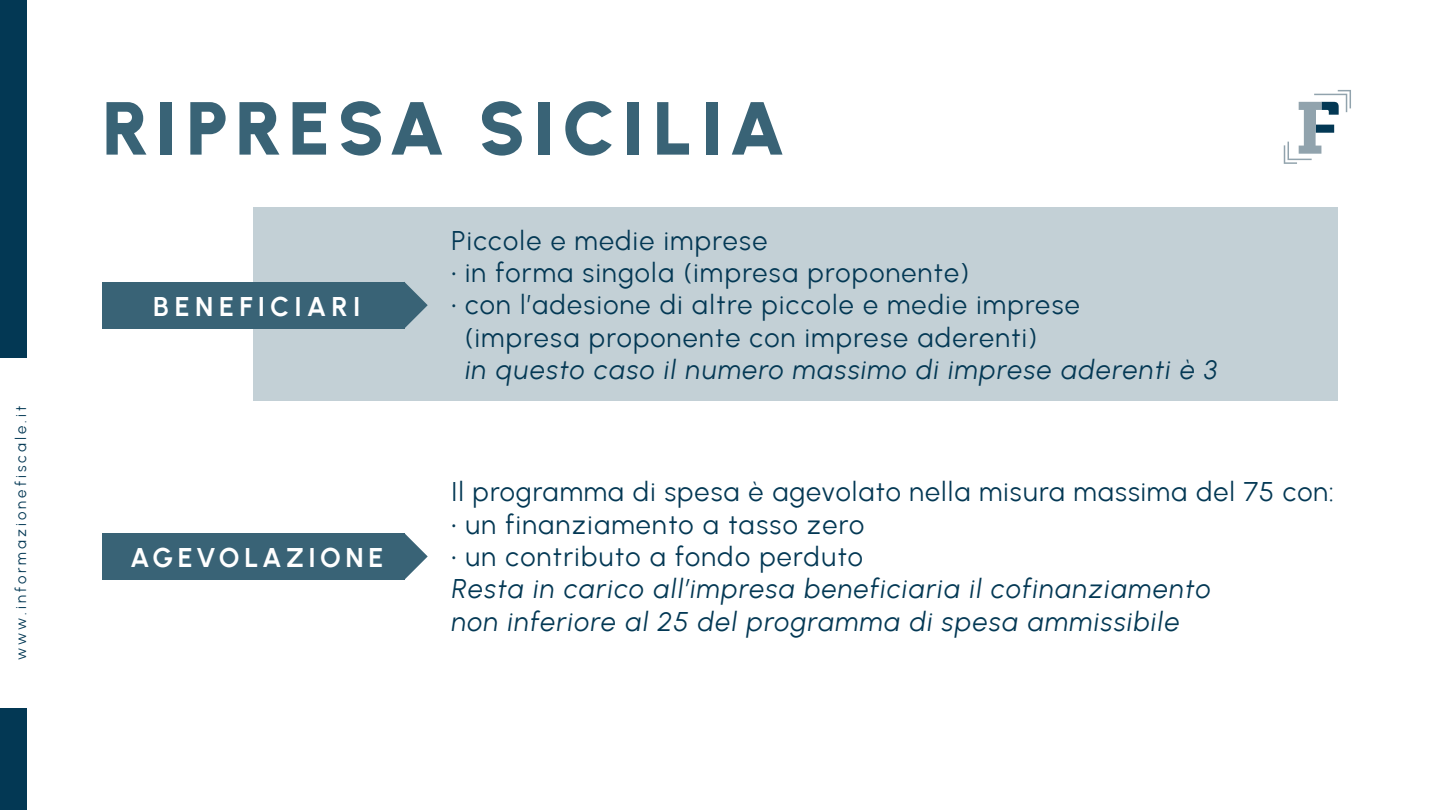
<style>
.page{position:relative;width:1440px;height:810px;background:#fff}
.page>*{position:absolute;margin:0;border:0;box-sizing:border-box;transform-origin:0 0}
.t1{font:900 75px "Urbanist";letter-spacing:.09em;color:#396376}
.t2{font:27px/32.4px "Urbanist";letter-spacing:.045em;color:#033854}
.t3{font:italic 27px "Urbanist";letter-spacing:.05em;color:#033854}
.t4{font:800 27px "Urbanist";letter-spacing:.175em;color:#fff}
.t5{font:800 27px "Urbanist";letter-spacing:.2em;color:#fff}
.t6{font:15px "Urbanist";letter-spacing:.2em;color:#033854}
.s1{font-style:italic}
</style>
<div class="page">
<div style="left:253px;top:207px;width:1085px;height:193px;background:#c3d0d6"></div>
<svg style="left:1284px;top:90px;width:67px;height:74px"></svg>
<div style="left:0;top:0;width:27px;height:358px;background:#033854"></div>
<div style="left:0;top:708px;width:27px;height:102px;background:#033854"></div>
<div style="left:102px;top:282px;width:302px;height:47px;background:#396376"></div>
<svg style="left:404px;top:282px;width:24px;height:47px"></svg>
<div style="left:102px;top:533px;width:302px;height:47px;background:#396376"></div>
<svg style="left:404px;top:533px;width:24px;height:47px"></svg>
<p class="t6" style="left:12px;top:660px;width:255px;rotate:-90deg">www.informazionefiscale.it</p>
<p class="t1" style="left:102px;top:83px;width:685px">RIPRESA SICILIA</p>
<p class="t5" style="left:153px;top:291px;width:209px">BENEFICIARI</p>
<p class="t4" style="left:130px;top:542px;width:254px">AGEVOLAZIONE</p>
<p class="t2" style="left:452px;top:224px;width:317px">Piccole e medie imprese</p>
<p class="t2" style="left:452px;top:256px;width:519px">• in forma singola (impresa proponente)</p>
<p class="t2" style="left:465px;top:289px;width:754px;text-indent:-14px">• con l’adesione di altre piccole e medie imprese<br>(impresa proponente con imprese aderenti)<br><span class="s1">in questo caso il numero massimo di imprese aderenti è 3</span></p>
<p class="t2" style="left:452px;top:475px;width:884px">Il programma di spesa è agevolato nella misura massima del 75 con:</p>
<p class="t2" style="left:452px;top:508px;width:414px">• un finanziamento a tasso zero</p>
<p class="t2" style="left:452px;top:540px;width:413px">• un contributo a fondo perduto</p>
<p class="t3" style="left:452px;top:573px;width:760px">Resta in carico all’impresa beneficiaria il cofinanziamento</p>
<p class="t3" style="left:452px;top:605px;width:730px">non inferiore al 25 del programma di spesa ammissibile</p>
</div>
